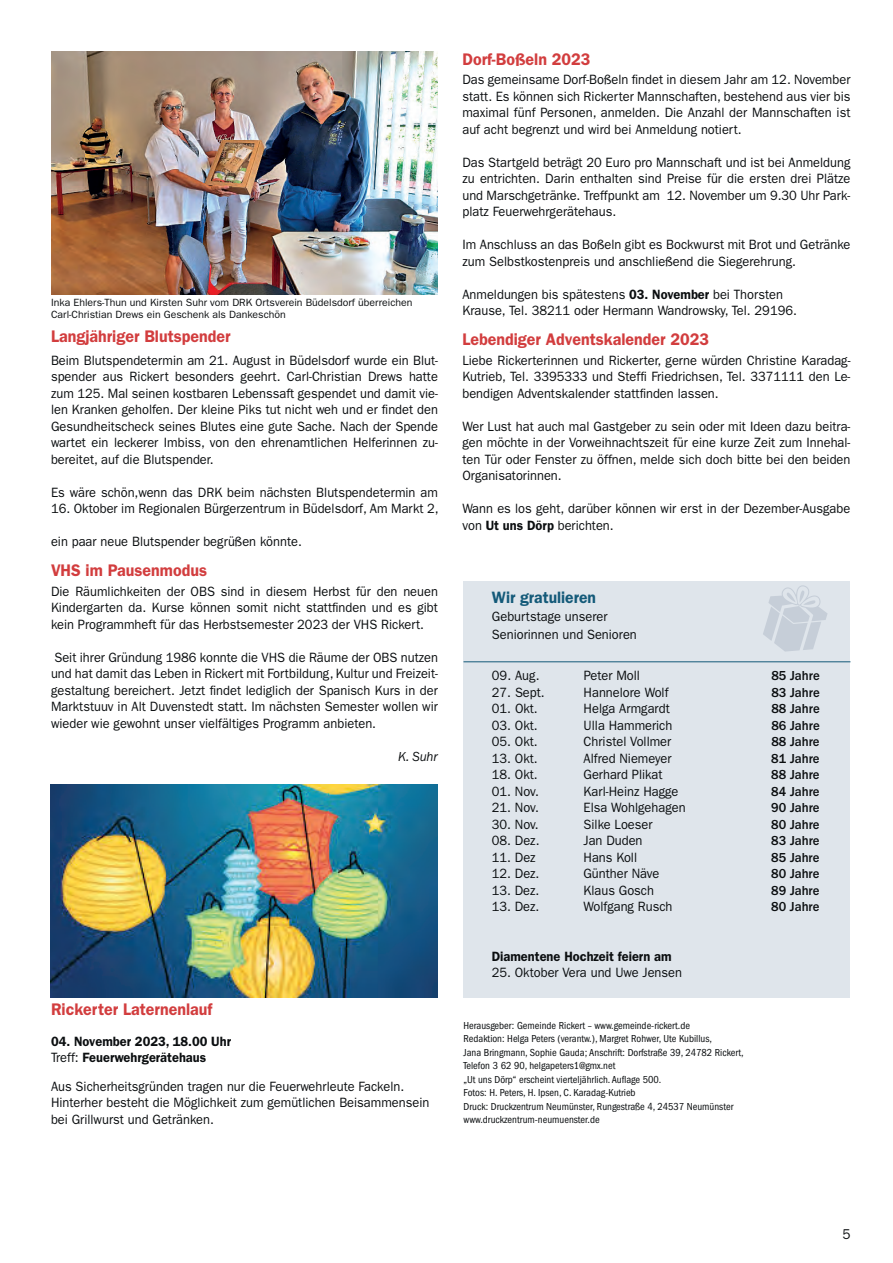
<style>
.page{position:relative;width:893px;height:1263px;background:#fff}
.page>*{position:absolute;margin:0;border:0;box-sizing:border-box;transform-origin:0 0}
.t1{font:600 16.8px "ITC Franklin Gothic Std";color:#d23d3e;scale:.95 1}
.t2{font:600 16.5px "ITC Franklin Gothic Std";color:#145a79;scale:.95 1}
.t3{font:14.25px "ITC Franklin Gothic Std";color:#0b0e10;scale:.95 1}
.t4{font:13.5px/16.5px "ITC Franklin Gothic Std";color:#0b0e10;text-align:justify;scale:.95 1}
.t5{font:500 13.5px "ITC Franklin Gothic Std";color:#0b0e10;scale:.95 1}
.t6{font:600 13.5px/16.5px "ITC Franklin Gothic Std";color:#0b0e10;scale:.95 1}
.t7{font:italic 13.5px "ITC Franklin Gothic Std";color:#0b0e10;scale:.95 1}
.t8{font:condensed 10.5px/13.5px "ITC Franklin Gothic Std";color:#0b0e10}
.t9{font:10.5px/12px "ITC Franklin Gothic Std";color:#0b0e10}
.s1{font-weight:400}
.s2{font-weight:600}
</style>
<div class="page">
<img style="left:51px;top:51px;width:386px;height:244px">
<img style="left:51px;top:784px;width:387px;height:213px">
<div style="left:463px;top:581px;width:387px;height:417px;background:#dfe5eb"></div>
<svg style="left:763px;top:585px;width:64px;height:66px"></svg>
<hr style="left:463px;top:661px;width:387px;height:1px;background:#145a79">
<p class="t9" style="left:51px;top:297px;width:363px">Inka Ehlers-Thun und Kirsten Suhr vom DRK Ortsverein Büdelsdorf überreichen<br>Carl-Christian Drews ein Geschenk als Dankeschön</p>
<p class="t1" style="left:51px;top:326px;width:190px">Langjähriger Blutspender</p>
<p class="t4" style="left:51px;top:352px;width:409px">Beim Blutspendetermin am 21. August in Büdelsdorf wurde ein Blut&shy;spender aus Rickert besonders geehrt. Carl-Christian Drews hatte zum 125. Mal seinen kostbaren Lebenssaft gespendet und damit vie&shy;len Kranken geholfen. Der kleine Piks tut nicht weh und er findet den Gesundheitscheck seines Blutes eine gute Sache. Nach der Spende wartet ein leckerer Imbiss, von den ehrenamtlichen Helferinnen zu&shy;bereitet, auf die Blutspender.</p>
<p class="t4" style="left:51px;top:484px;width:409px">Es wäre schön,wenn das DRK beim nächsten Blutspendetermin am</p>
<p class="t4" style="left:51px;top:500px;width:409px">16. Oktober im Regionalen Bürgerzentrum in Büdelsdorf, Am Markt 2,</p>
<p class="t4" style="left:51px;top:533px;width:266px">ein paar neue Blutspender begrüßen könnte.</p>
<p class="t1" style="left:51px;top:560px;width:166px">VHS im Pausenmodus</p>
<p class="t4" style="left:51px;top:583px;width:409px">Die Räumlichkeiten der OBS sind in diesem Herbst für den neuen Kindergarten da. Kurse können somit nicht stattfinden und es gibt kein Programmheft für das Herbstsemester 2023 der VHS Rickert.</p>
<p class="t4" style="left:51px;top:649px;width:409px">Seit ihrer Gründung 1986 konnte die VHS die Räume der OBS nutzen und hat damit das Leben in Rickert mit Fortbildung, Kultur und Freizeit&shy;gestaltung bereichert. Jetzt findet lediglich der Spanisch Kurs in der Marktstuuv in Alt Duvenstedt statt. Im nächsten Semester wollen wir wieder wie gewohnt unser vielfältiges Programm anbieten.</p>
<p class="t7" style="left:398px;top:749px;width:44px">K. Suhr</p>
<p class="t1" style="left:51px;top:1000px;width:171px">Rickerter Laternenlauf</p>
<p class="t6" style="left:51px;top:1033px;width:191px">04. November 2023, 18.00 Uhr<br><span class="s1">Treff:</span> Feuerwehrgerätehaus</p>
<p class="t4" style="left:51px;top:1078px;width:400px;text-align:left">Aus Sicherheitsgründen tragen nur die Feuerwehrleute Fackeln.<br>Hinterher besteht die Möglichkeit zum gemütlichen Beisammensein bei Grillwurst und Getränken.</p>
<p class="t1" style="left:462px;top:49px;width:136px">Dorf-Boßeln 2023</p>
<p class="t4" style="left:462px;top:71px;width:410px">Das gemeinsame Dorf-Boßeln findet in diesem Jahr am 12. November statt. Es können sich Rickerter Mannschaften, bestehend aus vier bis maximal fünf Personen, anmelden. Die Anzahl der Mannschaften ist auf acht begrenzt und wird bei Anmeldung notiert.</p>
<p class="t4" style="left:462px;top:154px;width:410px">Das Startgeld beträgt 20 Euro pro Mannschaft und ist bei Anmeldung zu entrichten. Darin enthalten sind Preise für die ersten drei Plätze und Marschgetränke. Treffpunkt am 12. November um 9.30 Uhr Park&shy;platz Feuerwehrgerätehaus.</p>
<p class="t4" style="left:462px;top:236px;width:410px">Im Anschluss an das Boßeln gibt es Bockwurst mit Brot und Getränke zum Selbstkostenpreis und anschließend die Siegerehrung.</p>
<p class="t4" style="left:462px;top:286px;width:354px">Anmeldungen bis spätestens <span class="s2">03. November</span> bei Thorsten<br>Krause, Tel. 38211 oder Hermann Wandrowsky, Tel. 29196.</p>
<p class="t1" style="left:462px;top:329px;width:261px">Lebendiger Adventskalender 2023</p>
<p class="t4" style="left:462px;top:352px;width:410px">Liebe Rickerterinnen und Rickerter, gerne würden Christine Karadag-Kutrieb, Tel. 3395333 und Steffi Friedrichsen, Tel. 3371111 den Le&shy;bendigen Adventskalender stattfinden lassen.</p>
<p class="t4" style="left:462px;top:418px;width:410px">Wer Lust hat auch mal Gastgeber zu sein oder mit Ideen dazu beitra&shy;gen möchte in der Vorweihnachtszeit für eine kurze Zeit zum Innehal&shy;ten Tür oder Fenster zu öffnen, melde sich doch bitte bei den beiden Organisatorinnen.</p>
<p class="t4" style="left:462px;top:500px;width:410px">Wann es los geht, darüber können wir erst in der Dezember-Ausgabe von <span class="s2">Ut uns Dörp</span> berichten.</p>
<p class="t2" style="left:492px;top:587px;width:111px">Wir gratulieren</p>
<p class="t4" style="left:492px;top:607px;width:154px;line-height:18px">Geburtstage unserer<br>Seniorinnen und Senioren</p>
<p class="t4" style="left:492px;top:667px;width:52px">09. Aug.</p>
<p class="t4" style="left:584px;top:667px;width:61px">Peter Moll</p>
<p class="t5" style="left:771px;top:668px;width:52px">85 Jahre</p>
<p class="t4" style="left:492px;top:684px;width:57px">27. Sept.</p>
<p class="t4" style="left:584px;top:684px;width:91px">Hannelore Wolf</p>
<p class="t5" style="left:771px;top:685px;width:52px">83 Jahre</p>
<p class="t4" style="left:492px;top:700px;width:50px">01. Okt.</p>
<p class="t4" style="left:584px;top:700px;width:92px">Helga Armgardt</p>
<p class="t5" style="left:771px;top:701px;width:52px">88 Jahre</p>
<p class="t4" style="left:492px;top:717px;width:50px">03. Okt.</p>
<p class="t4" style="left:584px;top:717px;width:95px">Ulla Hammerich</p>
<p class="t5" style="left:771px;top:718px;width:52px">86 Jahre</p>
<p class="t4" style="left:492px;top:733px;width:50px">05. Okt.</p>
<p class="t4" style="left:584px;top:733px;width:94px">Christel Vollmer</p>
<p class="t5" style="left:771px;top:734px;width:52px">88 Jahre</p>
<p class="t4" style="left:492px;top:750px;width:50px">13. Okt.</p>
<p class="t4" style="left:584px;top:750px;width:94px">Alfred Niemeyer</p>
<p class="t5" style="left:771px;top:751px;width:52px">81 Jahre</p>
<p class="t4" style="left:492px;top:766px;width:50px">18. Okt.</p>
<p class="t4" style="left:584px;top:766px;width:85px">Gerhard Plikat</p>
<p class="t5" style="left:771px;top:767px;width:52px">88 Jahre</p>
<p class="t4" style="left:492px;top:783px;width:51px">01. Nov.</p>
<p class="t4" style="left:584px;top:783px;width:101px">Karl-Heinz Hagge</p>
<p class="t5" style="left:771px;top:784px;width:52px">84 Jahre</p>
<p class="t4" style="left:492px;top:799px;width:51px">21. Nov.</p>
<p class="t4" style="left:584px;top:799px;width:109px">Elsa Wohlgehagen</p>
<p class="t5" style="left:771px;top:800px;width:52px">90 Jahre</p>
<p class="t4" style="left:492px;top:816px;width:51px">30. Nov.</p>
<p class="t4" style="left:584px;top:816px;width:74px">Silke Loeser</p>
<p class="t5" style="left:771px;top:817px;width:52px">80 Jahre</p>
<p class="t4" style="left:492px;top:832px;width:52px">08. Dez.</p>
<p class="t4" style="left:583px;top:832px;width:64px">Jan Duden</p>
<p class="t5" style="left:771px;top:833px;width:52px">83 Jahre</p>
<p class="t4" style="left:492px;top:849px;width:48px">11. Dez</p>
<p class="t4" style="left:583px;top:849px;width:58px">Hans Koll</p>
<p class="t5" style="left:771px;top:850px;width:52px">85 Jahre</p>
<p class="t4" style="left:492px;top:865px;width:52px">12. Dez.</p>
<p class="t4" style="left:583px;top:865px;width:81px">Günther Näve</p>
<p class="t5" style="left:771px;top:866px;width:52px">80 Jahre</p>
<p class="t4" style="left:492px;top:882px;width:52px">13. Dez.</p>
<p class="t4" style="left:583px;top:882px;width:76px">Klaus Gosch</p>
<p class="t5" style="left:771px;top:883px;width:52px">89 Jahre</p>
<p class="t4" style="left:492px;top:898px;width:52px">13. Dez.</p>
<p class="t4" style="left:583px;top:898px;width:95px">Wolfgang Rusch</p>
<p class="t5" style="left:771px;top:899px;width:52px">80 Jahre</p>
<p class="t6" style="left:492px;top:948px;width:191px">Diamentene Hochzeit feiern am</p>
<p class="t4" style="left:492px;top:964px;width:202px">25. Oktober Vera und Uwe Jensen</p>
<p class="t8" style="left:463px;top:1019px;width:282px">Herausgeber: Gemeinde Rickert – www.gemeinde-rickert.de<br>Redaktion: Helga Peters (verantw.), Margret Rohwer, Ute Kubillus,<br>Jana Bringmann, Sophie Gauda; Anschrift: Dorfstraße 39, 24782 Rickert, Telefon 3 62 90, helgapeters1@gmx.net<br>„Ut uns Dörp“ erscheint vierteljährlich. Auflage 500.<br>Fotos: H. Peters, H. Ipsen, C. Karadag-Kutrieb<br>Druck: Druckzentrum Neumünster, Rungestraße 4, 24537 Neumünster www.druckzentrum-neumuenster.de</p>
<p class="t3" style="left:842px;top:1226px;width:10px">5</p>
</div>
